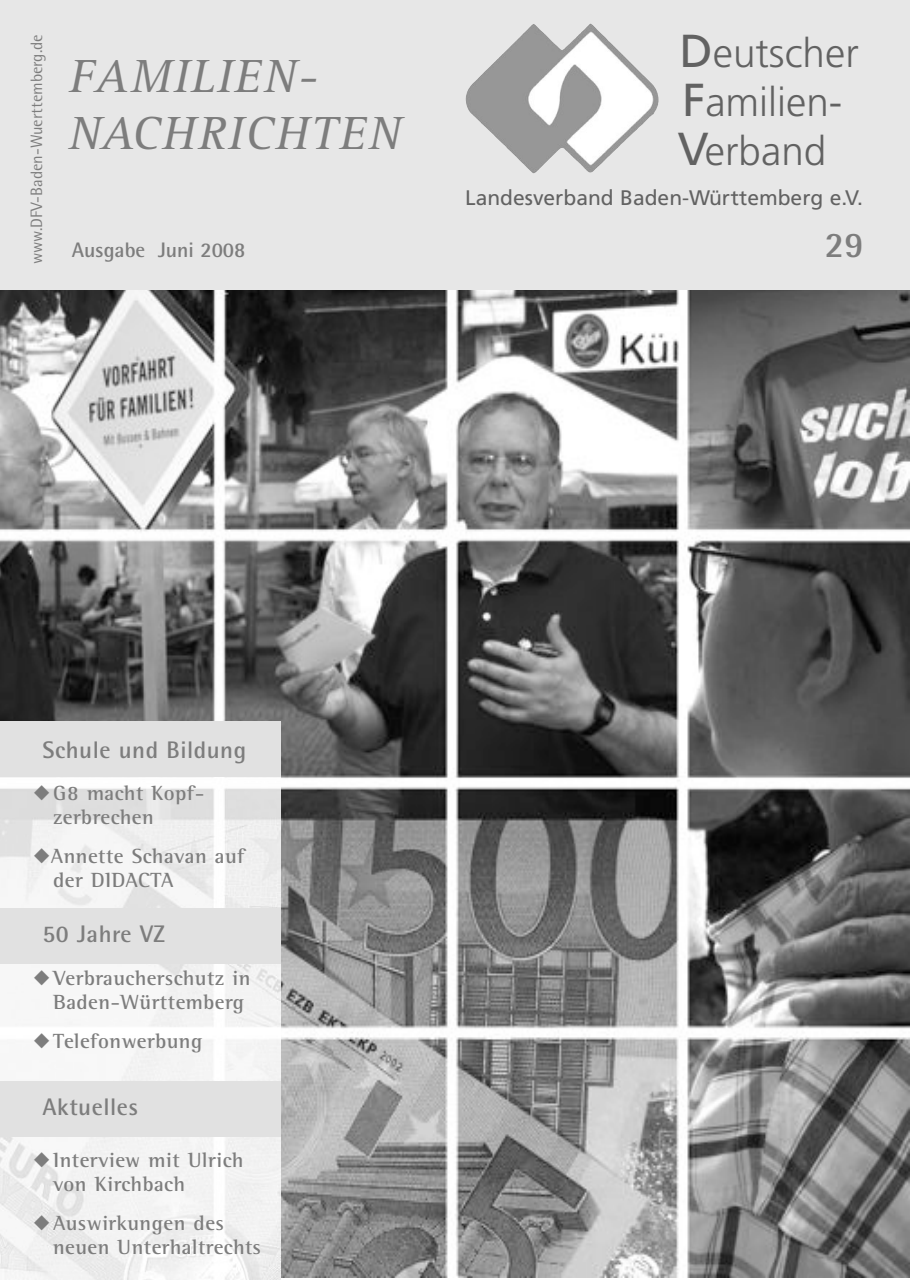
<style>
.page{position:relative;width:910px;height:1280px;background:#fff}
.page>*{position:absolute;margin:0;border:0;box-sizing:border-box;transform-origin:0 0}
.t1{font:italic 48px/57.6px "Rotis Serif";letter-spacing:.045em;color:#7d7d7d}
.t2{font:300 40.5px/49.1px "Frutiger";color:#626262}
.t3{font:700 36px "Rotis Semi Sans";color:#7d7d7d}
.t4{font:700 24px "Rotis Semi Sans";letter-spacing:.02em;color:#7d7d7d}
.t5{font:700 21px/24px "Rotis Semi Serif";letter-spacing:.02em;color:#7d7d7d}
.t6{font:21px "Frutiger";color:#626262}
.t7{font:700 21px "Rotis Semi Sans";color:#7d7d7d}
.t8{font:16.5px "Rotis Semi Sans";color:#7d7d7d}
.s1{font-weight:400;font-size:46.2px}
</style>
<div class="page">
<img style="left:0;top:289px;width:909px;height:988px">
<img style="left:0;top:777px;width:280px;height:503px">
<div style="left:0;top:0;width:909px;height:289px;background:#e7e7e7"></div>
<div style="left:0;top:722px;width:280px;height:55px;background:#e1e1e1"></div>
<div style="left:0;top:1081px;width:280px;height:55px;background:#e1e1e1"></div>
<div style="left:0;top:908px;width:280px;height:55px;background:#e1e1e1"></div>
<img style="left:466px;top:24px;width:193px;height:150px">
<svg style="left:34px;top:786px;width:15px;height:15px"></svg>
<svg style="left:34px;top:849px;width:15px;height:15px"></svg>
<svg style="left:34px;top:970px;width:15px;height:15px"></svg>
<svg style="left:34px;top:1033px;width:15px;height:15px"></svg>
<svg style="left:34px;top:1153px;width:15px;height:15px"></svg>
<svg style="left:34px;top:1216px;width:15px;height:15px"></svg>
<p class="t8" style="left:27px;top:264px;width:232px;rotate:-90deg">www.DFV-Baden-Wuerttemberg.de</p>
<h1 class="t1" style="left:69px;top:48px;width:333px">FAMILIEN-<br>NACHRICHTEN</h1>
<h2 class="t2" style="left:678px;top:28px;width:182px"><span class="s1">D</span>eutscher<br><span class="s1">F</span>amilien-<br><span class="s1">V</span>erband</h2>
<p class="t6" style="left:465px;top:186px;width:399px">Landesverband Baden-Württemberg e.V.</p>
<p class="t7" style="left:72px;top:236px;width:175px">Ausgabe Juni 2008</p>
<h3 class="t3" style="left:825px;top:222px;width:40px">29</h3>
<p class="t4" style="left:43px;top:735px;width:205px">Schule und Bildung</p>
<p class="t5" style="left:53px;top:781px;width:153px">G8 macht Kopf&shy;zerbrechen</p>
<p class="t5" style="left:51px;top:844px;width:195px">Annette Schavan auf der DIDACTA</p>
<p class="t4" style="left:43px;top:919px;width:124px">50 Jahre VZ</p>
<p class="t5" style="left:53px;top:966px;width:199px">Verbraucherschutz in<br>Baden-Württemberg</p>
<p class="t5" style="left:53px;top:1029px;width:151px">Telefonwerbung</p>
<p class="t4" style="left:43px;top:1092px;width:97px">Aktuelles</p>
<p class="t5" style="left:53px;top:1148px;width:192px">Interview mit Ulrich von Kirchbach</p>
<p class="t5" style="left:53px;top:1211px;width:209px">Auswirkungen des neuen Unterhaltrechts</p>
</div>
